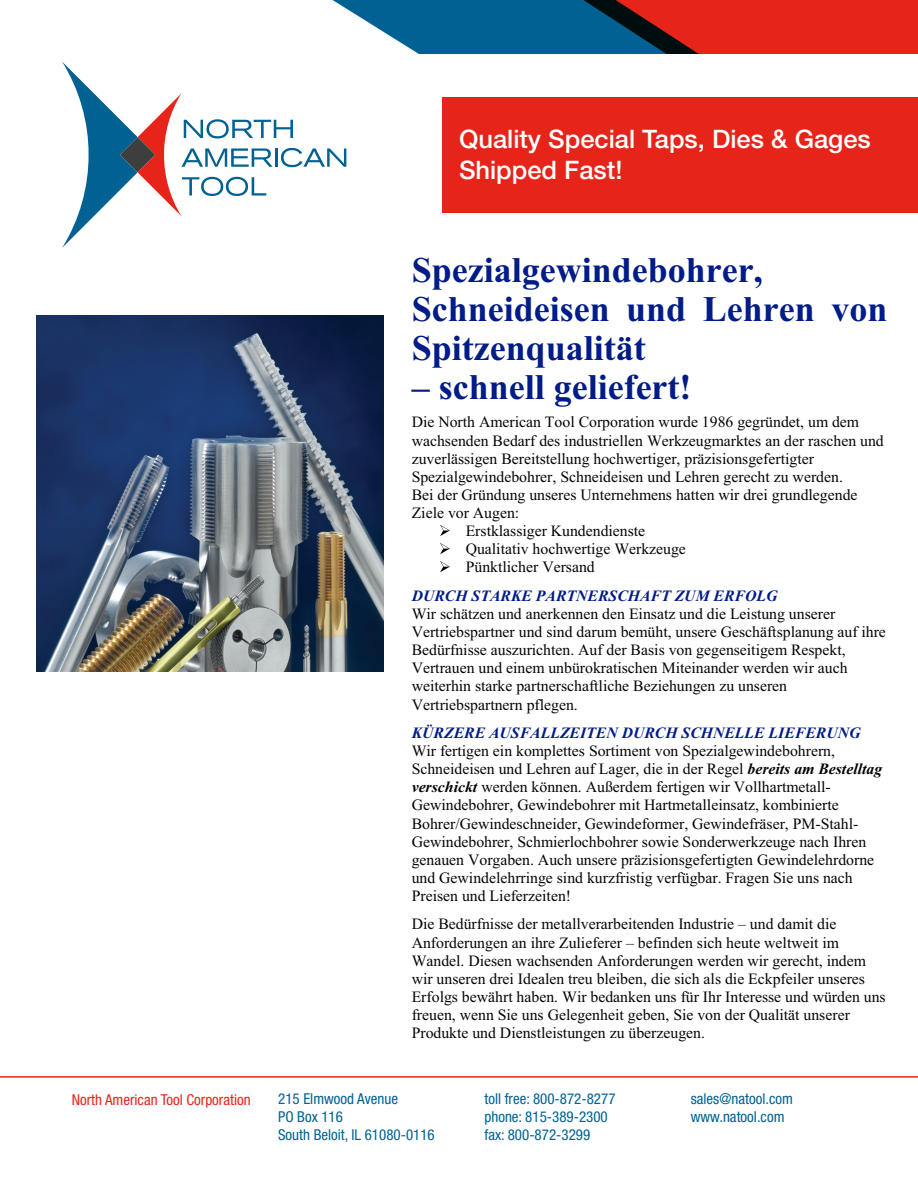
<style>
.page{position:relative;width:918px;height:1188px;background:#fff}
.page>*{position:absolute;margin:0;border:0;box-sizing:border-box;transform-origin:0 0}
.t1{font:36px/39px "Times New Roman PS Bold MT+FEJDZK";color:#001c88}
.t2{font:500 25.5px/30.6px "Helvetica Neue LT Std";color:#fff}
.t3{font:15.75px/18.1px "Times New Roman PSMT+SCCFYK";color:#040503}
.t4{font:condensed 15px/18px "Helvetica Neue LT Std";color:#006192}
.t5{font:condensed 15px "Helvetica Neue LT Std";color:#e72419}
.s1{font-family:"Times New Roman PS Bold Italic MT+DXNLOR";color:#001c88}
.s2{font-family:"Times New Roman PS Bold Italic MT+DXNLOR"}
</style>
<div class="page">
<img style="left:36px;top:315px;width:347px;height:356px">
<hr style="left:0;top:1076px;width:918px;height:2px;background:#e72419">
<svg style="left:332px;top:0;width:586px;height:54px;background:#794d5c"></svg>
<svg style="left:62px;top:62px;width:284px;height:186px"></svg>
<div style="left:442px;top:97px;width:476px;height:115px;background:#e72419"></div>
<h2 class="t2" style="left:459px;top:124px;width:413px">Quality Special Taps, Dies &amp; Gages<br>Shipped Fast!</h2>
<p class="t1" style="left:412px;top:250px;width:477px">Spezialgewindebohrer,<br>Schneideisen und Lehren von<br>Spitzenqualität</p>
<p class="t1" style="left:412px;top:367px;width:281px">– schnell geliefert!</p>
<p class="t3" style="left:412px;top:413px;width:449px">Die North American Tool Corporation wurde 1986 gegründet, um dem</p>
<p class="t3" style="left:412px;top:431px;width:474px">wachsenden Bedarf des industriellen Werkzeugmarktes an der raschen und</p>
<p class="t3" style="left:412px;top:449px;width:404px">zuverlässigen Bereitstellung hochwertiger, präzisionsgefertigter</p>
<p class="t3" style="left:412px;top:467px;width:433px">Spezialgewindebohrer, Schneideisen und Lehren gerecht zu werden.</p>
<p class="t3" style="left:412px;top:485px;width:447px">Bei der Gründung unseres Unternehmens hatten wir drei grundlegende</p>
<p class="t3" style="left:412px;top:503px;width:109px">Ziele vor Augen:</p>
<p class="t3" style="left:466px;top:522px;width:181px">Erstklassiger Kundendienste</p>
<p class="t3" style="left:466px;top:540px;width:222px">Qualitativ hochwertige Werkzeuge</p>
<p class="t3" style="left:466px;top:558px;width:131px">Pünktlicher Versand</p>
<p class="t3" style="left:412px;top:586px;width:476px"><span class="s1">DURCH STARKE PARTNERSCHAFT ZUM ERFOLG<br></span>Wir schätzen und anerkennen den Einsatz und die Leistung unserer Vertriebspartner und sind darum bemüht, unsere Geschäftsplanung auf ihre Bedürfnisse auszurichten. Auf der Basis von gegenseitigem Respekt, Vertrauen und einem unbürokratischen Miteinander werden wir auch weiterhin starke partnerschaftliche Beziehungen zu unseren Vertriebspartnern pflegen.</p>
<p class="t3" style="left:412px;top:724px;width:472px"><span class="s1">KÜRZERE AUSFALLZEITEN DURCH SCHNELLE LIEFERUNG </span>Wir fertigen ein komplettes Sortiment von Spezialgewindebohrern, Schneideisen und Lehren auf Lager, die in der Regel <span class="s2">bereits am Bestelltag verschickt</span> werden können. Außerdem fertigen wir Vollhartmetall-Gewindebohrer, Gewindebohrer mit Hartmetalleinsatz, kombinierte Bohrer/Gewindeschneider, Gewindeformer, Gewindefräser, PM-Stahl-Gewindebohrer, Schmierlochbohrer sowie Sonderwerkzeuge nach Ihren genauen Vorgaben. Auch unsere präzisionsgefertigten Gewindelehrdorne und Gewindelehrringe sind kurzfristig verfügbar. Fragen Sie uns nach Preisen und Lieferzeiten!</p>
<p class="t3" style="left:412px;top:915px;width:476px">Die Bedürfnisse der metallverarbeitenden Industrie – und damit die Anforderungen an ihre Zulieferer – befinden sich heute weltweit im Wandel. Diesen wachsenden Anforderungen werden wir gerecht, indem wir unseren drei Idealen treu bleiben, die sich als die Eckpfeiler unseres Erfolgs bewährt haben. Wir bedanken uns für Ihr Interesse und würden uns freuen, wenn Sie uns Gelegenheit geben, Sie von der Qualität unserer Produkte und Dienstleistungen zu überzeugen.</p>
<p class="t5" style="left:72px;top:1091px;width:180px">North American Tool Corporation</p>
<p class="t4" style="left:278px;top:1090px;width:158px">215 Elmwood Avenue<br>PO Box 116<br>South Beloit, IL 61080-0116</p>
<p class="t4" style="left:484px;top:1090px;width:133px">toll free: 800-872-8277 phone: 815-389-2300 fax: 800-872-3299</p>
<p class="t4" style="left:691px;top:1090px;width:104px">sales@natool.com www.natool.com</p>
</div>
